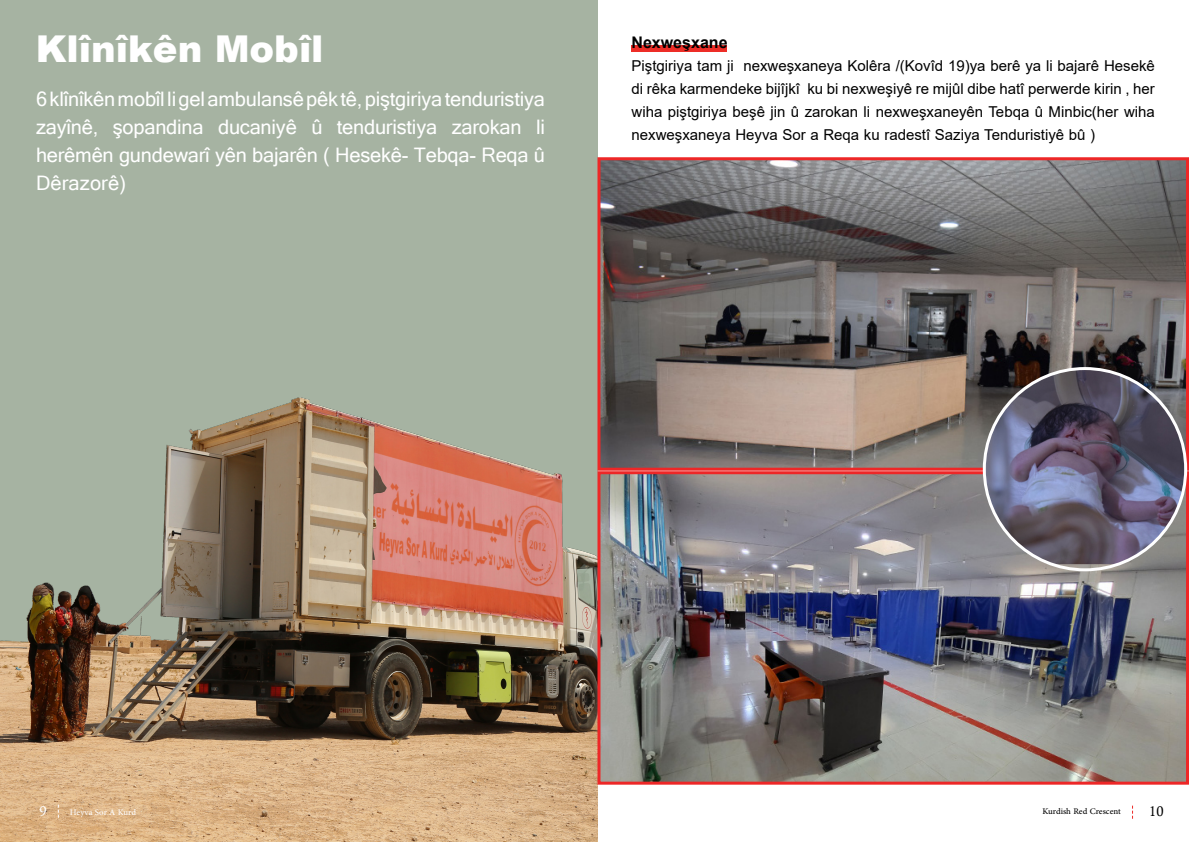
<style>
.page{position:relative;width:1191px;height:842px;background:#fff}
.page>*{position:absolute;margin:0;border:0;box-sizing:border-box;transform-origin:0 0}
.t1{font:900 37px "Arial";color:#fff}
.t2{font:20px/28px "Microsoft Sans Serif";letter-spacing:-.01em;color:#fff;text-align:right}
.t3{font:700 16px "Arial";color:#000}
.t4{font:15px/23px "Arial";color:#000}
.t5{font:14px "Calisto";color:#000}
.t6{font:14px "Calisto";color:#fff}
.t7{font:12px "Adobe Arabic";color:#000}
.t8{font:12px "Adobe Arabic";color:#fff}
</style>
<div class="page">
<div style="left:0;top:0;width:597px;height:842px;background:#a6b3a2"></div>
<img style="left:0;top:397px;width:597px;height:445px">
<svg style="left:631px;top:45px;width:96px;height:6px"></svg>
<img style="left:601px;top:475px;width:584px;height:306px">
<div style="left:597px;top:471px;width:592px;height:314px;border:3px solid #ed2727"></div>
<img style="left:601px;top:161px;width:584px;height:306px">
<div style="left:597px;top:157px;width:592px;height:314px;border:3px solid #ed2727"></div>
<img style="left:984px;top:369px;width:201px;height:195px">
<svg style="left:58px;top:805px;width:1px;height:13px"></svg>
<h1 class="t1" style="left:36px;top:22px;width:289px">Klînîkên Mobîl</h1>
<h2 class="t2" style="left:36px;top:84px;width:510px">6klînîkênmobîlligelambulansêpêktê,piştgiriyatenduristiya li</h2>
<h2 class="t2" style="left:36px;top:112px;width:510px;text-align:left">zayînê,<br>herêmên gundewarî yên bajarên ( Hesekê- Tebqa- Reqa û<br>Dêrazorê(</h2>
<h2 class="t2" style="left:218px;top:112px;width:80px">ducaniyê</h2>
<h2 class="t2" style="left:311px;top:112px;width:13px">û</h2>
<h2 class="t2" style="left:113px;top:112px;width:92px">şopandina</h2>
<h2 class="t2" style="left:337px;top:112px;width:102px">tenduristiya</h2>
<h2 class="t2" style="left:452px;top:112px;width:71px">zarokan</h2>
<p class="t3" style="left:631px;top:31px;width:98px">Nexweşxane</p>
<p class="t4" style="left:631px;top:54px;width:104px">Piştgiriya tam ji</p>
<p class="t4" style="left:743px;top:54px;width:413px">nexweşxaneya Kolêra (/ Kovîd 19)ya berê ya li bajarê Hesekê</p>
<p class="t4" style="left:631px;top:77px;width:525px">di rêka karmendeke bijîjkî<br>wiha piştgiriya beşê jin û zarokan li nexweşxaneyên Tebqa û Minbic(her wiha nexweşxaneya Heyva Sor a Reqa ku radestî Saziya Tenduristiyê bû (</p>
<p class="t4" style="left:807px;top:77px;width:349px">ku bi nexweşiyê re mijûl dibe hatî perwerde kirin , her</p>
<p class="t6" style="left:40px;top:803px;width:9px">9</p>
<p class="t8" style="left:70px;top:804px;width:68px">Heyva Sor A Kurd</p>
<p class="t7" style="left:1042px;top:803px;width:80px">Kurdish Red Crescent</p>
<p class="t5" style="left:1149px;top:803px;width:16px">10</p>
</div>
